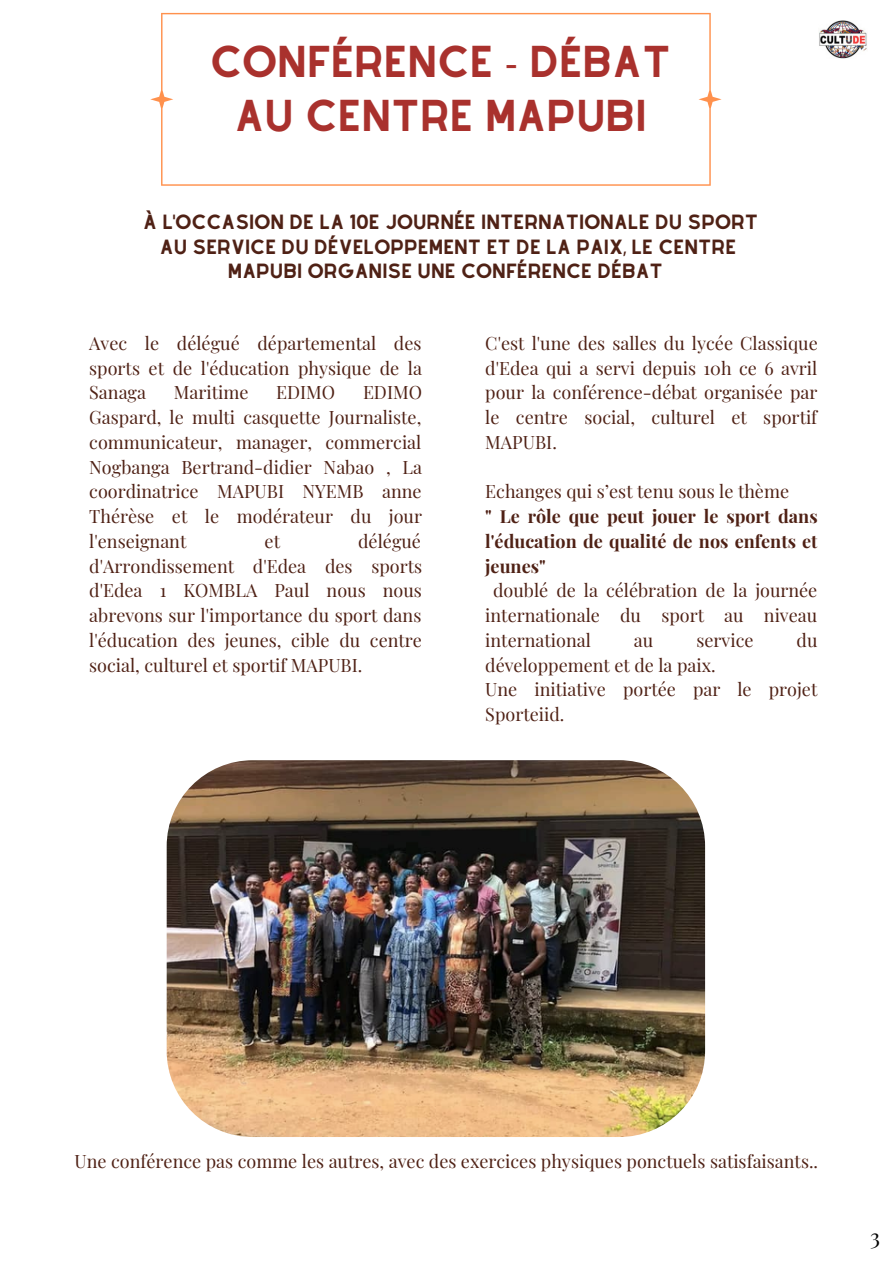
<style>
.page{position:relative;width:893px;height:1264px;background:#fff}
.page>*{position:absolute;margin:0;border:0;box-sizing:border-box;transform-origin:0 0}
.t1{font:39px "Alyssum Sans";color:#a9312d}
.t2{font:22.2px "Playfair Display";color:#000}
.t3{font:18px/24.8px "Playfair Display";color:#4f2115;text-align:justify}
.t4{font:18px/24.8px "Alyssum Sans";color:#4f2115;text-align:center}
.t5{font:700 18px/24.8px "Playfair Display";color:#4f2115;text-align:justify}
.s1{font-family:"Noto Sans"}
</style>
<div class="page">
<svg style="left:150px;top:13px;width:571px;height:173px"></svg>
<img style="left:819px;top:20px;width:48px;height:38px">
<img style="left:167px;top:760px;width:538px;height:376px;border-radius:86px">
<p class="t1" style="left:210px;top:38px;width:462px">CONFÉRENCE <span class="s1">-</span> DÉBAT</p>
<p class="t1" style="left:234px;top:92px;width:413px">AU CENTRE MAPUBI</p>
<p class="t4" style="left:143px;top:209px;width:616px">À L'OCCASION DE LA 10E JOURNÉE INTERNATIONALE DU SPORT<br>AU SERVICE DU DÉVELOPPEMENT ET DE LA PAIX, LE CENTRE<br>MAPUBI ORGANISE UNE CONFÉRENCE DÉBAT</p>
<p class="t3" style="left:89px;top:330px;width:334px">Avec le délégué départemental des sports et de l'éducation physique de la Sanaga</p>
<p class="t3" style="left:174px;top:379px;width:76px">Maritime</p>
<p class="t3" style="left:276px;top:379px;width:61px">EDIMO</p>
<p class="t3" style="left:89px;top:379px;width:334px;text-indent:274px">EDIMO Gaspard, le multi casquette Journaliste, communicateur, manager, commercial Nogbanga Bertrand-didier Nabao , La coordinatrice MAPUBI NYEMB anne Thérèse et le modérateur du jour l'enseignant</p>
<p class="t3" style="left:89px;top:528px;width:334px;text-indent:269px">délégué d'Arrondissement d'Edea des sports d'Edea 1 KOMBLA Paul nous nous abrevons sur l'importance du sport dans l'éducation des jeunes, cible du centre social, culturel et sportif MAPUBI.</p>
<p class="t3" style="left:264px;top:528px;width:17px">et</p>
<p class="t3" style="left:485px;top:330px;width:334px">C'est l'une des salles du lycée Classique d'Edea qui a servi depuis 10h ce 6 avril pour la conférence-débat organisée par le centre social, culturel et sportif MAPUBI.</p>
<p class="t3" style="left:485px;top:478px;width:305px">Echanges qui s’est tenu sous le thème</p>
<p class="t5" style="left:485px;top:503px;width:334px">" Le rôle que peut jouer le sport dans l'éducation de qualité de nos enfents et jeunes"</p>
<p class="t3" style="left:485px;top:577px;width:333px;text-indent:8px">doublé de la célébration de la journée internationale du sport au niveau international</p>
<p class="t3" style="left:634px;top:627px;width:21px">au</p>
<p class="t3" style="left:696px;top:627px;width:59px">service</p>
<p class="t3" style="left:796px;top:627px;width:22px">du</p>
<p class="t3" style="left:485px;top:651px;width:232px">développement et de la paix.</p>
<p class="t3" style="left:485px;top:676px;width:333px">Une initiative portée par le projet<br>Sporteiid.</p>
<p class="t3" style="left:75px;top:1148px;width:745px">Une conférence pas comme les autres, avec des exercices physiques ponctuels satisfaisants..</p>
<p class="t2" style="left:870px;top:1220px;width:11px">3</p>
</div>
